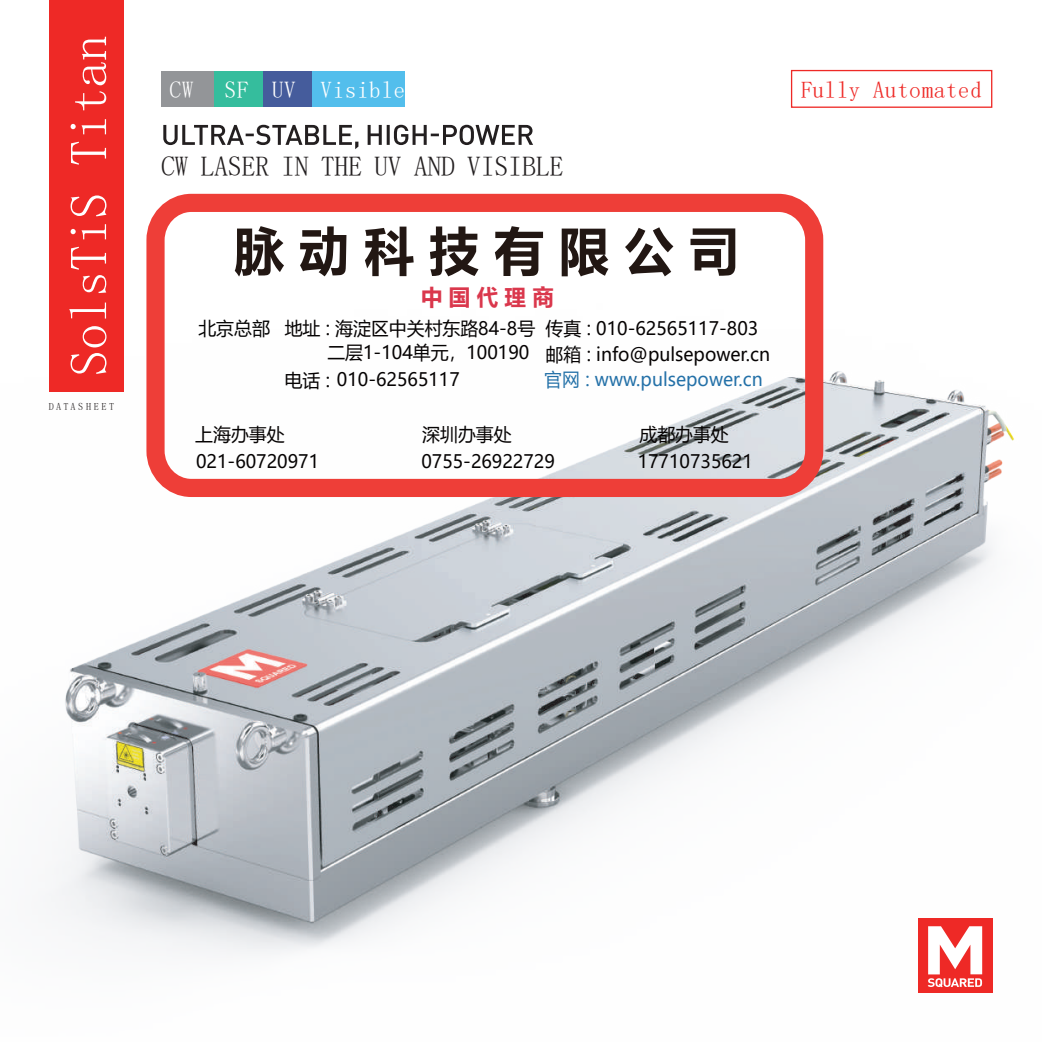
<style>
.page{position:relative;width:1042px;height:1042px;background:#fff}
.page>*{position:absolute;margin:0;border:0;box-sizing:border-box;transform-origin:0 0}
.t1{font:700 52.5px "DINOT";color:#fff}
.t2{font:700 51.62px "Microsoft Ya Hei";color:#221713}
.t3{font:500 28px "DINOT";letter-spacing:-.01em;color:#231f20}
.t4{font:700 23.62px "DINOT";color:#fff}
.t5{font:700 23.45px "DINOT";letter-spacing:.02em;color:#ee2926}
.t6{font:700 23.45px "DINOT";letter-spacing:.02em;color:#fff}
.t7{font:700 22.05px "Microsoft Ya Hei";color:#da374c}
.t8{font:18.38px/26.2px "Microsoft Ya Hei";color:#060303}
.t9{font:18.38px "Microsoft Ya Hei";color:#2471a8}
.t10{font:18.38px "Microsoft Ya Hei";color:#030303}
.t11{font:300 10.15px "DINOT";letter-spacing:.26em;color:#231f20}
.s1{font-size:23.62px}
</style>
<div class="page">
<img style="left:49px;top:82px;width:965px;height:911px">
<div style="left:50px;top:0;width:74px;height:392px;background:#ee2926"></div>
<div style="left:918px;top:918px;width:74px;height:74px;background:#ee2926"></div>
<svg style="left:927px;top:926px;width:55px;height:61px"></svg>
<svg style="left:163px;top:125px;width:370px;height:24px"></svg>
<div style="left:161px;top:71px;width:53px;height:36px;background:#939598"></div>
<div style="left:312px;top:71px;width:92px;height:36px;background:#53beec"></div>
<div style="left:263px;top:71px;width:49px;height:36px;background:#455c9c"></div>
<div style="left:214px;top:71px;width:49px;height:36px;background:#35bd9d"></div>
<div style="left:791px;top:70px;width:201px;height:38px;border:1px solid #ee2926"></div>
<div style="left:147px;top:194px;width:676px;height:303px;border:18px solid #ee3e38;border-radius:36px"></div>
<h1 class="t1" style="left:62px;top:376px;width:343px;rotate:-90deg">SolsTiS Titan</h1>
<p class="t11" style="left:49px;top:401px;width:67px">DATASHEET</p>
<p class="t4" style="left:170px;top:78px;width:25px">CW</p>
<p class="t6" style="left:224px;top:78px;width:182px"><span class="s1">SF UV</span> Visible</p>
<p class="t5" style="left:801px;top:78px;width:182px">Fully Automated</p>
<h3 class="t3" style="left:161px;top:152px;width:404px">CW LASER IN THE UV AND VISIBLE</h3>
<h2 class="t2" style="left:234px;top:215px;width:506px">脉 动 科 技 有 限 公 司</h2>
<p class="t10" style="left:198px;top:316px;width:73px">北京总部</p>
<p class="t7" style="left:421px;top:282px;width:134px">中 国 代 理 商</p>
<p class="t8" style="left:327px;top:339px;width:203px">二层1-104单元，100190</p>
<p class="t9" style="left:544px;top:367px;width:220px">官网 : www.pulsepower.cn</p>
<p class="t8" style="left:285px;top:314px;width:252px">地址 : 海淀区中关村东路84-8号</p>
<p class="t8" style="left:285px;top:366px;width:177px">电话 : 010-62565117</p>
<p class="t8" style="left:545px;top:314px;width:226px">传真 : 010-62565117-803邮箱 : info@pulsepower.cn</p>
<p class="t8" style="left:195px;top:420px;width:91px">上海办事处</p>
<p class="t8" style="left:422px;top:420px;width:91px">深圳办事处</p>
<p class="t8" style="left:639px;top:420px;width:91px">成都办事处</p>
<p class="t8" style="left:196px;top:447px;width:124px">021-60720971</p>
<p class="t8" style="left:421px;top:447px;width:135px">0755-26922729</p>
<p class="t8" style="left:638px;top:447px;width:117px">17710735621</p>
</div>
